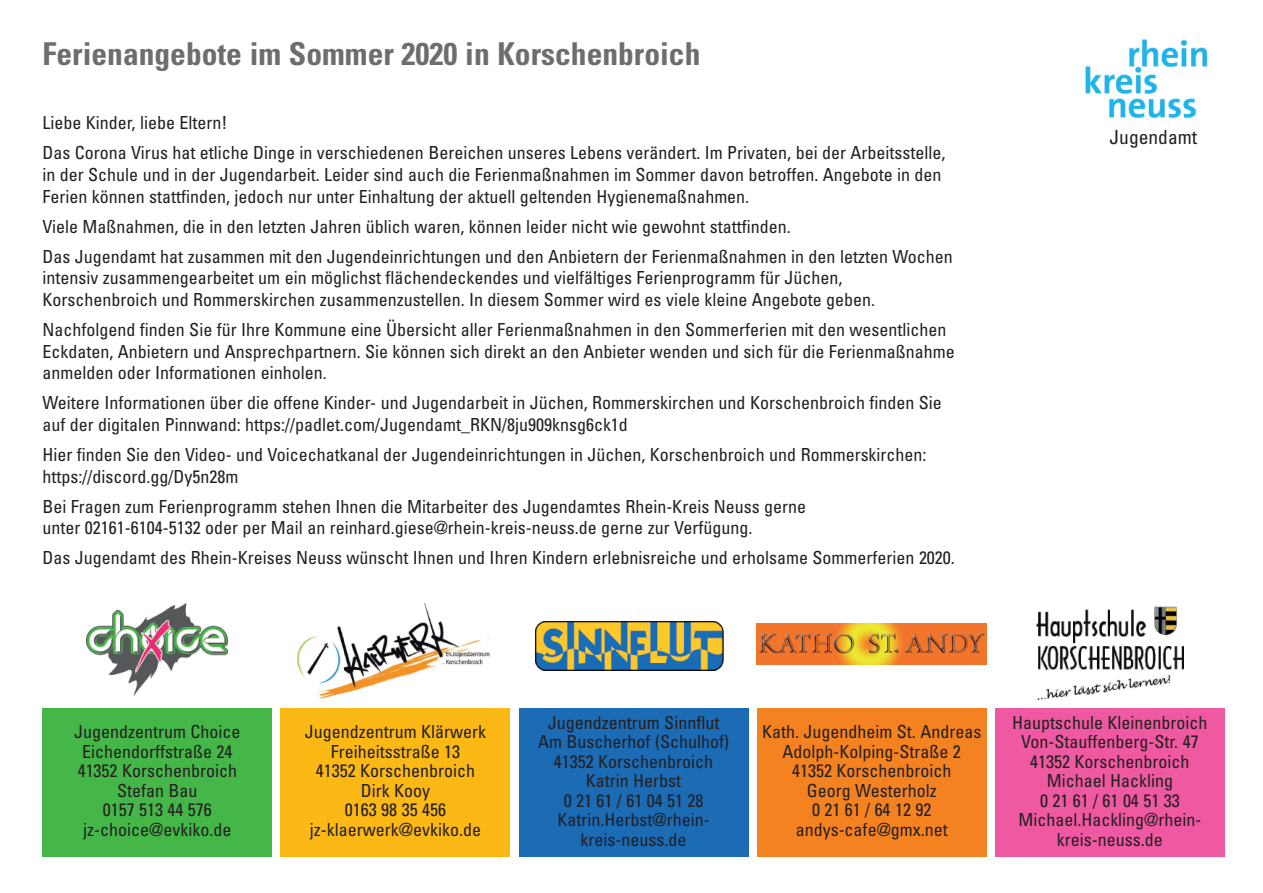
<style>
.page{position:relative;width:1263px;height:893px;background:#fff}
.page>*{position:absolute;margin:0;border:0;box-sizing:border-box;transform-origin:0 0}
.t1{font:700 condensed 31.5px "Univers";color:#6c6d70}
.t2{font:condensed 19.5px "Univers";color:#231f20}
.t3{font:condensed 18px/19.5px "Univers";color:#231f20}
</style>
<div class="page">
<div style="left:43px;top:708px;width:229px;height:149px;background:#45b749"></div>
<div style="left:281px;top:708px;width:229px;height:149px;background:#fcb814"></div>
<div style="left:757px;top:708px;width:229px;height:149px;background:#f58220"></div>
<div style="left:995px;top:708px;width:230px;height:149px;background:#ef59a1"></div>
<div style="left:519px;top:708px;width:229px;height:149px;background:#1b6bb5"></div>
<img style="left:1085px;top:40px;width:122px;height:79px">
<img style="left:87px;top:604px;width:141px;height:92px">
<img style="left:296px;top:604px;width:194px;height:95px">
<img style="left:536px;top:621px;width:187px;height:50px">
<img style="left:757px;top:624px;width:229px;height:41px">
<img style="left:1036px;top:606px;width:147px;height:93px">
<h1 class="t1" style="left:43px;top:43px;width:659px">Ferienangebote im Sommer 2020 in Korschenbroich</h1>
<p class="t3" style="left:43px;top:109px;width:904px;line-height:30.2px">Liebe Kinder, liebe Eltern!<br>Das Corona Virus hat etliche Dinge in verschiedenen Bereichen unseres Lebens verändert. Im Privaten, bei der Arbeitsstelle,</p>
<p class="t3" style="left:43px;top:165px;width:900px;line-height:21.6px">in der Schule und in der Jugendarbeit. Leider sind auch die Ferienmaßnahmen im Sommer davon betroffen. Angebote in den<br>Ferien können stattfinden, jedoch nur unter Einhaltung der aktuell geltenden Hygienemaßnahmen.</p>
<p class="t3" style="left:43px;top:213px;width:912px;line-height:30.2px">Viele Maßnahmen, die in den letzten Jahren üblich waren, können leider nicht wie gewohnt stattfinden.<br>Das Jugendamt hat zusammen mit den Jugendeinrichtungen und den Anbietern der Ferienmaßnahmen in den letzten Wochen</p>
<p class="t3" style="left:43px;top:269px;width:834px;line-height:21.6px">intensiv zusammengearbeitet um ein möglichst flächendeckendes und vielfältiges Ferienprogramm für Jüchen,<br>Korschenbroich und Rommerskirchen zusammenzustellen. In diesem Sommer wird es viele kleine Angebote geben.</p>
<p class="t3" style="left:43px;top:320px;width:914px;line-height:21.6px">Nachfolgend finden Sie für Ihre Kommune eine Übersicht aller Ferienmaßnahmen in den Sommerferien mit den wesentlichen<br>Eckdaten, Anbietern und Ansprechpartnern. Sie können sich direkt an den Anbieter wenden und sich für die Ferienmaßnahme anmelden oder Informationen einholen.</p>
<p class="t3" style="left:43px;top:394px;width:901px;line-height:21.6px">Weitere Informationen über die offene Kinder- und Jugendarbeit in Jüchen, Rommerskirchen und Korschenbroich finden Sie auf der digitalen Pinnwand: https://padlet.com/Jugendamt_RKN/8ju909knsg6ck1d</p>
<p class="t3" style="left:43px;top:445px;width:886px;line-height:21.6px">Hier finden Sie den Video- und Voicechatkanal der Jugendeinrichtungen in Jüchen, Korschenbroich und Rommerskirchen: https://discord.gg/Dy5n28m</p>
<p class="t3" style="left:43px;top:497px;width:765px;line-height:21.6px">Bei Fragen zum Ferienprogramm stehen Ihnen die Mitarbeiter des Jugendamtes Rhein-Kreis Neuss gerne unter 02161-6104-5132 oder per Mail an reinhard.giese@rhein-kreis-neuss.de gerne zur Verfügung.</p>
<p class="t3" style="left:43px;top:550px;width:914px">Das Jugendamt des Rhein-Kreises Neuss wünscht Ihnen und Ihren Kindern erlebnisreiche und erholsame Sommerferien 2020.</p>
<p class="t2" style="left:1109px;top:130px;width:89px">Jugendamt</p>
<p class="t3" style="left:538px;top:714px;width:192px;text-align:center">Jugendzentrum Sinnflut<br>Am Buscherhof (Schulhof)<br>41352 Korschenbroich<br>Katrin Herbst<br>0 21 61 / 61 04 51 28<br>Katrin.Herbst@rhein&shy;kreis-neuss.de</p>
<p class="t3" style="left:74px;top:724px;width:168px;text-align:center">Jugendzentrum Choice<br>Eichendorffstraße 24<br>41352 Korschenbroich<br>Stefan Bau<br>0157 513 44 576 jz-choice@evkiko.de</p>
<p class="t3" style="left:305px;top:724px;width:183px;text-align:center">Jugendzentrum Klärwerk<br>Freiheitsstraße 13<br>41352 Korschenbroich<br>Dirk Kooy<br>0163 98 35 456 jz-klaerwerk@evkiko.de</p>
<p class="t3" style="left:762px;top:724px;width:221px;text-align:center">Kath. Jugendheim St. Andreas<br>Adolph-Kolping-Straße 2<br>41352 Korschenbroich<br>Georg Westerholz<br>0 21 61 / 64 12 92 andys-cafe@gmx.net</p>
<p class="t3" style="left:1012px;top:714px;width:197px;text-align:center">Hauptschule Kleinenbroich<br>Von-Stauffenberg-Str. 47<br>41352 Korschenbroich<br>Michael Hackling<br>0 21 61 / 61 04 51 33<br>Michael.Hackling@rhein&shy;kreis-neuss.de</p>
</div>
